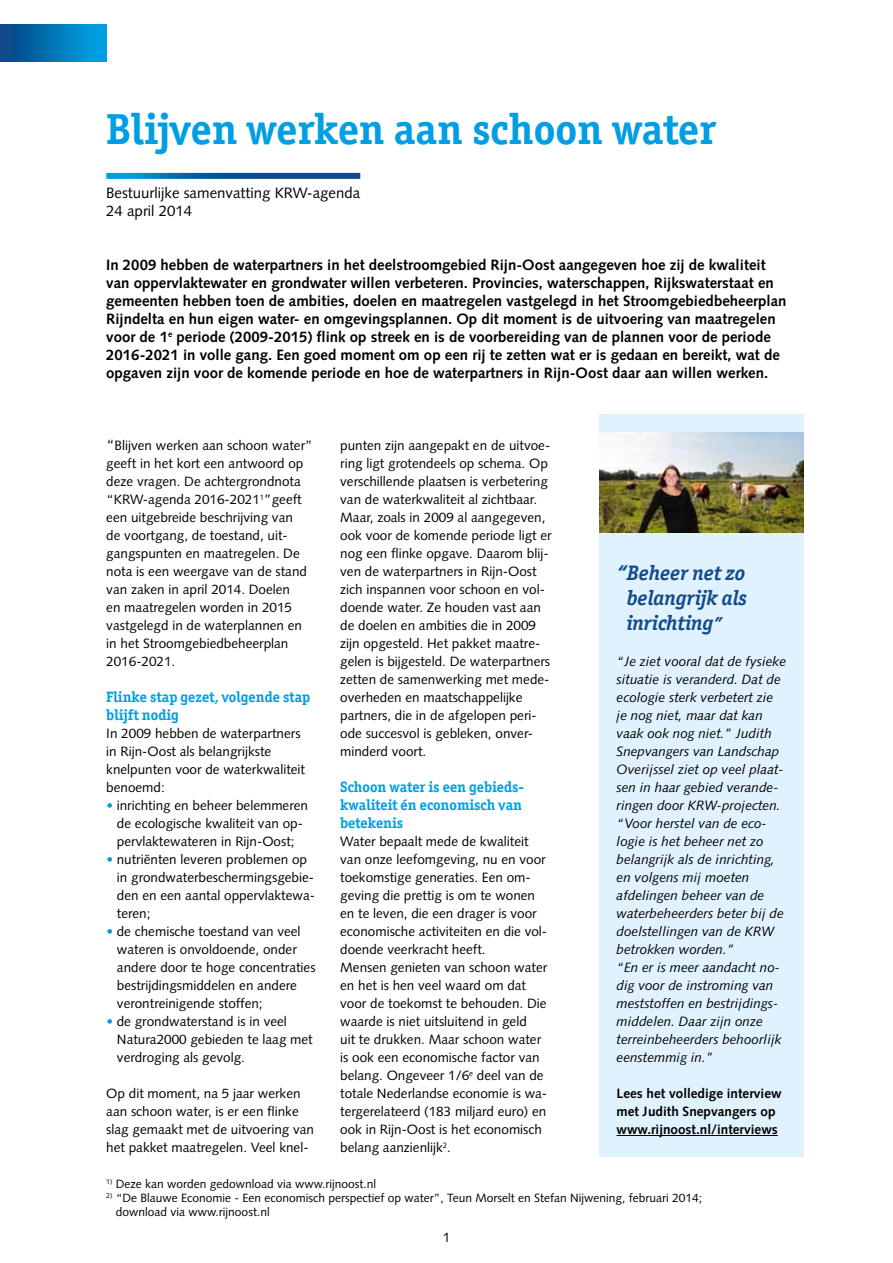
<style>
.page{position:relative;width:893px;height:1263px;background:#fff}
.page>*{position:absolute;margin:0;border:0;box-sizing:border-box;transform-origin:0 0}
.t1{font:700 43.5px "Officina Ser ITC Std";color:#009ee3}
.t2{font:italic 700 21px/25.2px "Officina Ser ITC Std";color:#134a8c;text-align:justify}
.t3{font:700 15px/18px "Syntax LT Std";color:#000}
.t4{font:700 15px/18px "Officina Ser ITC Std";color:#009ee3}
.t5{font:15px/18px "Syntax LT Std";color:#000}
.t6{font:13.5px/18px "Syntax LT Std";color:#000}
.t7{font:italic 13.5px/18px "Syntax LT Std";color:#000}
.t8{font:700 13.5px/18px "Syntax LT Std";color:#000}
.t9{font:12px/14.4px "Syntax LT Std";color:#000}
.s1{font-size:15px}
.s2{color:#fff}
.s3{font-size:18px}
</style>
<div class="page">
<div style="left:600px;top:414px;width:204px;height:743px;background:#dff2fd"></div>
<svg style="left:106px;top:173px;width:254px;height:6px;background:#0c64a4"></svg>
<hr style="left:617px;top:1135px;width:161px;height:1px;background:#000">
<img style="left:600px;top:432px;width:204px;height:101px">
<div style="left:0;top:24px;width:106px;height:38px;background:linear-gradient(to right,#084382,#00a6e7)"></div>
<h1 class="t1" style="left:106px;top:102px;width:611px">Blijven werken aan schoon water</h1>
<p class="t5" style="left:106px;top:184px;width:255px">Bestuurlijke samenvatting KRW-agenda<br>24 april 2014</p>
<p class="t3" style="left:106px;top:256px;width:682px">In 2009 hebben de waterpartners in het deelstroomgebied Rijn-Oost aangegeven hoe zij de kwaliteit van oppervlaktewater en grondwater willen verbeteren. Provincies, waterschappen, Rijkswaterstaat en gemeenten hebben toen de ambities, doelen en maatregelen vastgelegd in het Stroomgebiedbeheerplan Rijndelta en hun eigen water- en omgevingsplannen. Op dit moment is de uitvoering van maatregelen voor de 1<sup>e</sup> periode (2009-2015) flink op streek en is de voorbereiding van de plannen voor de periode 2016-2021 in volle gang. Een goed moment om op een rij te zetten wat er is gedaan en bereikt, wat de opgaven zijn voor de komende periode en hoe de waterpartners in Rijn-Oost daar aan willen werken.</p>
<p class="t6" style="left:106px;top:436px;width:208px"><span class="s1">“</span>Blijven werken aan schoon water” geeft in het kort een antwoord op deze vragen. De achtergrondnota “KRW-agenda 2016-2021<sup>1</sup>”geeft een uitgebreide beschrijving van<br>de voortgang, de toestand, uit&shy;gangspunten en maatregelen. De nota is een weergave van de stand van zaken in april 2014. Doelen<br>en maatregelen worden in 2015 vastgelegd in de waterplannen en in het Stroomgebiedbeheerplan<br>2016-2021.</p>
<p class="t4" style="left:106px;top:688px;width:205px">Flinke stap gezet, volgende stap blijft nodig</p>
<p class="t6" style="left:106px;top:724px;width:200px">In 2009 hebben de waterpartners in Rijn-Oost als belangrijkste knelpunten voor de waterkwaliteit benoemd:</p>
<p class="t6" style="left:106px;top:796px;width:203px;text-align:center"><span class="s2">•</span> inrichting en beheer belemmeren de ecologische kwaliteit van op&shy;pervlaktewateren in Rijn-Oost;</p>
<p class="t6" style="left:117px;top:850px;width:200px;text-indent:-11px"><span class="s2">•</span> nutriënten leveren problemen op in grondwaterbeschermingsgebie&shy;den en een aantal oppervlaktewa&shy;teren;</p>
<p class="t6" style="left:117px;top:922px;width:200px;text-indent:-11px"><span class="s2">•</span> de chemische toestand van veel wateren is onvoldoende, onder andere door te hoge concentraties bestrijdingsmiddelen en andere verontreinigende stoffen;</p>
<p class="t6" style="left:117px;top:1012px;width:197px;text-indent:-11px"><span class="s2">•</span> de grondwaterstand is in veel<br>Natura2000 gebieden te laag met verdroging als gevolg.</p>
<p class="t6" style="left:106px;top:1084px;width:209px">Op dit moment, na 5 jaar werken aan schoon water, is er een flinke slag gemaakt met de uitvoering van het pakket maatregelen. Veel knel-</p>
<p class="t6" style="left:340px;top:436px;width:213px">punten zijn aangepakt en de uitvoe&shy;ring ligt grotendeels op schema. Op verschillende plaatsen is verbetering van de waterkwaliteit al zichtbaar.<br>Maar, zoals in 2009 al aangegeven, ook voor de komende periode ligt er nog een flinke opgave. Daarom blij&shy;ven de waterpartners in Rijn-Oost zich inspannen voor schoon en vol&shy;doende water. Ze houden vast aan de doelen en ambities die in 2009 zijn opgesteld. Het pakket maatre&shy;gelen is bijgesteld. De waterpartners zetten de samenwerking met mede&shy;overheden en maatschappelijke partners, die in de afgelopen peri&shy;ode succesvol is gebleken, onver&shy;minderd voort.</p>
<p class="t4" style="left:340px;top:778px;width:185px">Schoon water is een gebieds&shy;kwaliteit én economisch van betekenis</p>
<p class="t6" style="left:340px;top:832px;width:209px">Water bepaalt mede de kwaliteit van onze leefomgeving, nu en voor toekomstige generaties. Een om&shy;geving die prettig is om te wonen en te leven, die een drager is voor economische activiteiten en die vol&shy;doende veerkracht heeft.<br>Mensen genieten van schoon water en het is hen veel waard om dat voor de toekomst te behouden. Die waarde is niet uitsluitend in geld<br>uit te drukken. Maar schoon water is ook een economische factor van belang. Ongeveer 1/6<sup>e</sup> deel van de totale Nederlandse economie is wa&shy;tergerelateerd (183 miljard euro) en ook in Rijn-Oost is het economisch belang aanzienlijk<sup>2</sup>.</p>
<h2 class="t2" style="left:627px;top:560px;width:122px;text-indent:-10px">“Beheer net zo belangrijk als inrichting<span class="s3">”</span></h2>
<p class="t7" style="left:617px;top:652px;width:171px">“Je ziet vooral dat de fysieke situatie is veranderd. Dat de ecologie sterk verbetert zie je nog niet, maar dat kan vaak ook nog niet.” Judith<br>Snepvangers van Landschap<br>Overijssel ziet op veel plaat&shy;sen in haar gebied verande&shy;ringen door KRW-projecten. “Voor herstel van de eco&shy;logie is het beheer net zo belangrijk als de inrichting, en volgens mij moeten afdelingen beheer van de waterbeheerders beter bij de doelstellingen van de KRW betrokken worden.”<br>“En er is meer aandacht no&shy;dig voor de instroming van meststoffen en bestrijdings&shy;middelen. Daar zijn onze terreinbeheerders behoorlijk eenstemmig in.”</p>
<p class="t8" style="left:617px;top:1084px;width:167px">Lees het volledige interview met Judith Snepvangers op www.rijnoost.nl/interviews</p>
<p class="t9" style="left:106px;top:1176px;width:271px"><sup>1)</sup> Deze kan worden gedownload via www.rijnoost.nl</p>
<p class="t9" style="left:116px;top:1190px;width:588px;text-indent:-10px"><sup>2)</sup> “De Blauwe Economie - Een economisch perspectief op water”, Teun Morselt en Stefan Nijwening, februari 2014; download via www.rijnoost.nl</p>
<p class="t6" style="left:443px;top:1228px;width:9px">1</p>
</div>
